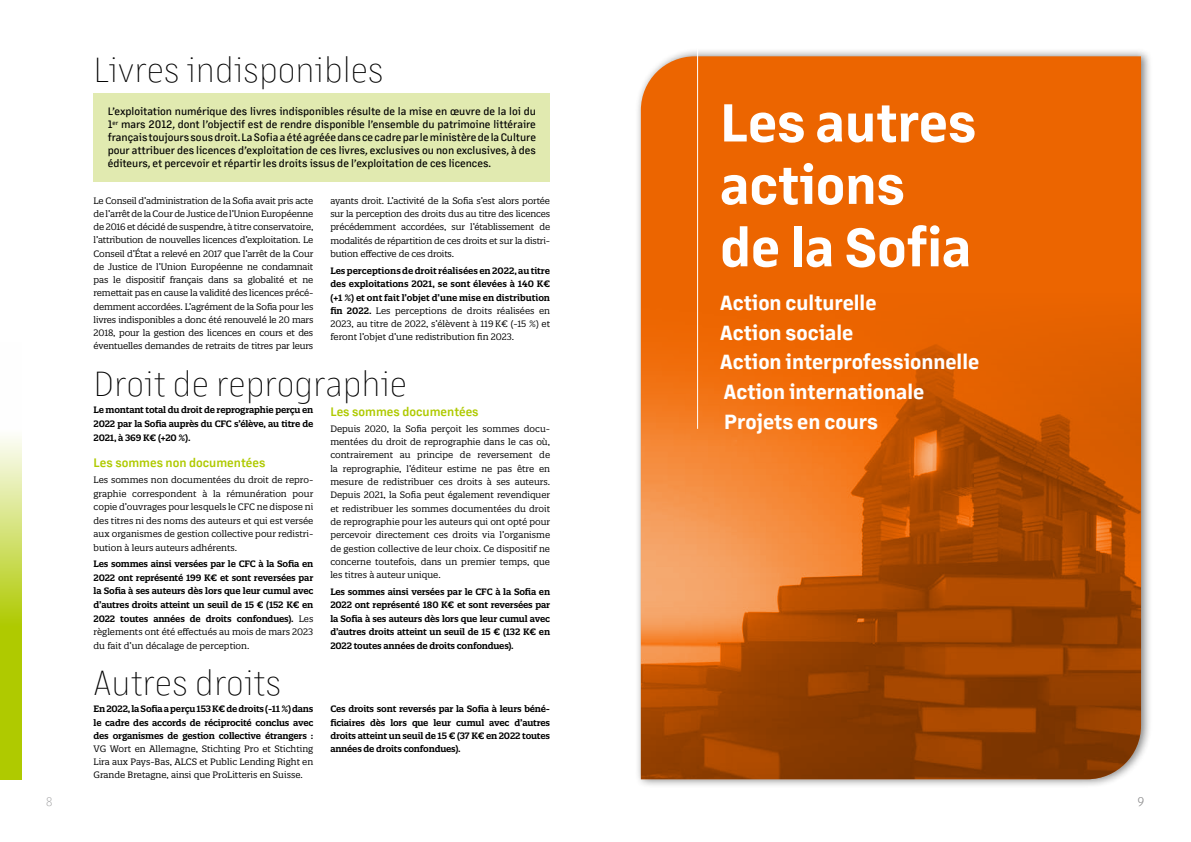
<style>
.page{position:relative;width:1191px;height:842px;background:#fff}
.page>*{position:absolute;margin:0;border:0;box-sizing:border-box;transform-origin:0 0}
.t1{font:700 52px/62.4px "Margin MVB";color:#fff}
.t2{font:200 34px "Margin MVB";color:#000}
.t3{font:700 20px/29.7px "Margin MVB";color:#fff}
.t4{font:600 12px "Margin MVB";color:#afca00}
.t5{font:300 12px "Margin MVB";color:#9c9c9d}
.t6{font:500 10.5px/13px "Margin MVB";letter-spacing:-.005em;color:#000;text-align:justify}
.t7{font:9px/13.2px "Quatro Slab";color:#000;text-align:justify}
.t8{font:600 9px/13.2px "Quatro Slab";letter-spacing:-.02em;color:#000;text-align:justify}
.s1{font-weight:400}
</style>
<div class="page">
<div style="left:634px;top:47px;width:518px;height:741px;background:#000;opacity:.5"></div>
<div style="left:641px;top:56px;width:500px;height:234px;background:#ec6500"></div>
<div style="left:94px;top:93px;width:456px;height:88px;background:#e1eab0"></div>
<svg style="left:0;top:436px;width:21px;height:344px;background:#c4d743"></svg>
<img style="left:641px;top:290px;width:500px;height:489px">
<hr style="left:697px;top:0;width:1px;height:429px;background:#fff">
<h3 class="t5" style="left:46px;top:793px;width:8px">8</h3>
<h2 class="t2" style="left:94px;top:46px;width:292px">Livres indisponibles</h2>
<p class="t6" style="left:108px;top:104px;width:430px">L’exploitation numérique des livres indisponibles résulte de la mise en œuvre de la loi du 1<sup>er</sup> mars 2012, dont l’objectif est de rendre disponible l’ensemble du patrimoine littéraire français toujours sous droit. La Sofia a été agréée dans ce cadre par le ministère de la Culture pour attribuer des licences d’exploitation de ces livres, exclusives ou non exclusives, à des éditeurs, et percevoir et répartir les droits issus de l’exploitation de ces licences.</p>
<p class="t7" style="left:94px;top:194px;width:221px">Le Conseil d’administration de la Sofia avait pris acte de l’arrêt de la Cour de Justice de l’Union Européenne de 2016 et décidé de suspendre, à titre conservatoire, l’attribution de nouvelles licences d’exploitation. Le Conseil d’État a relevé en 2017 que l’arrêt de la Cour de Justice de l’Union Européenne ne condamnait pas le dispositif français dans sa globalité et ne remettait pas en cause la validité des licences précé&shy;demment accordées. L’agrément de la Sofia pour les livres indisponibles a donc été renouvelé le 20 mars 2018, pour la gestion des licences en cours et des éventuelles demandes de retraits de titres par leurs</p>
<p class="t7" style="left:330px;top:194px;width:221px">ayants droit. L’activité de la Sofia s’est alors portée sur la perception des droits dus au titre des licences précédemment accordées, sur l’établissement de modalités de répartition de ces droits et sur la distri&shy;bution effective de ces droits.</p>
<p class="t8" style="left:330px;top:264px;width:221px">Les perceptions de droit réalisées en 2022, au titre des exploitations 2021, se sont élevées à 140 K€ (+1 %) et ont fait l’objet d’une mise en distribution fin 2022. <span class="s1">Les perceptions de droits réalisées en 2023, au titre de 2022, s’élèvent à 119 K€ (-15 %) et feront l’objet d’une redistribution fin 2023.</span></p>
<h2 class="t2" style="left:94px;top:360px;width:315px">Droit de reprographie</h2>
<p class="t8" style="left:94px;top:403px;width:221px;line-height:13.6px">Le montant total du droit de reprographie perçu en 2022 par la Sofia auprès du CFC s’élève, au titre de 2021, à 369 K€ (+20 %).</p>
<h3 class="t4" style="left:94px;top:454px;width:173px">Les sommes non documentées</h3>
<p class="t7" style="left:94px;top:473px;width:221px">Les sommes non documentées du droit de repro&shy;graphie correspondent à la rémunération pour copie d’ouvrages pour lesquels le CFC ne dispose ni des titres ni des noms des auteurs et qui est versée aux organismes de gestion collective pour redistri&shy;bution à leurs auteurs adhérents.</p>
<p class="t8" style="left:94px;top:557px;width:221px;line-height:13.6px">Les sommes ainsi versées par le CFC à la Sofia en 2022 ont représenté 199 K€ et sont reversées par la Sofia à ses auteurs dès lors que leur cumul avec d’autres droits atteint un seuil de 15 € (152 K€ en 2022 toutes années de droits confondues). <span class="s1">Les règlements ont été effectués au mois de mars 2023 du fait d’un décalage de perception.</span></p>
<h2 class="t2" style="left:94px;top:659px;width:189px">Autres droits</h2>
<p class="t8" style="left:94px;top:702px;width:221px">En 2022, la Sofia a perçu 153 K€ de droits (-11 %) dans le cadre des accords de réciprocité conclus avec des organismes de gestion collective étrangers :</p>
<p class="t7" style="left:94px;top:742px;width:221px">VG Wort en Allemagne, Stichting Pro et Stichting Lira aux Pays-Bas, ALCS et Public Lending Right en Grande Bretagne, ainsi que ProLitteris en Suisse.</p>
<h3 class="t4" style="left:330px;top:403px;width:150px">Les sommes documentées</h3>
<p class="t7" style="left:330px;top:422px;width:221px">Depuis 2020, la Sofia perçoit les sommes docu&shy;mentées du droit de reprographie dans le cas où, contrairement au principe de reversement de la reprographie, l’éditeur estime ne pas être en mesure de redistribuer ces droits à ses auteurs.<br>Depuis 2021, la Sofia peut également revendiquer et redistribuer les sommes documentées du droit de reprographie pour les auteurs qui ont opté pour percevoir directement ces droits via l’organisme de gestion collective de leur choix. Ce dispositif ne concerne toutefois, dans un premier temps, que les titres à auteur unique.</p>
<p class="t8" style="left:330px;top:584px;width:221px;line-height:13.5px">Les sommes ainsi versées par le CFC à la Sofia en 2022 ont représenté 180 K€ et sont reversées par la Sofia à ses auteurs dès lors que leur cumul avec d’autres droits atteint un seuil de 15 € (132 K€ en 2022 toutes années de droits confondues).</p>
<p class="t8" style="left:330px;top:702px;width:221px">Ces droits sont reversés par la Sofia à leurs béné&shy;ficiaires dès lors que leur cumul avec d’autres droits atteint un seuil de 15 € (37 K€ en 2022 toutes années de droits confondues).</p>
<h1 class="t1" style="left:720px;top:89px;width:257px">Les autres actions de la Sofia</h1>
<h3 class="t3" style="left:720px;top:287px;width:260px">Action culturelle<br>Action sociale<br>Action interprofessionnelle<br>Action internationale<br>Projets en cours</h3>
<h3 class="t5" style="left:1137px;top:793px;width:8px">9</h3>
</div>
